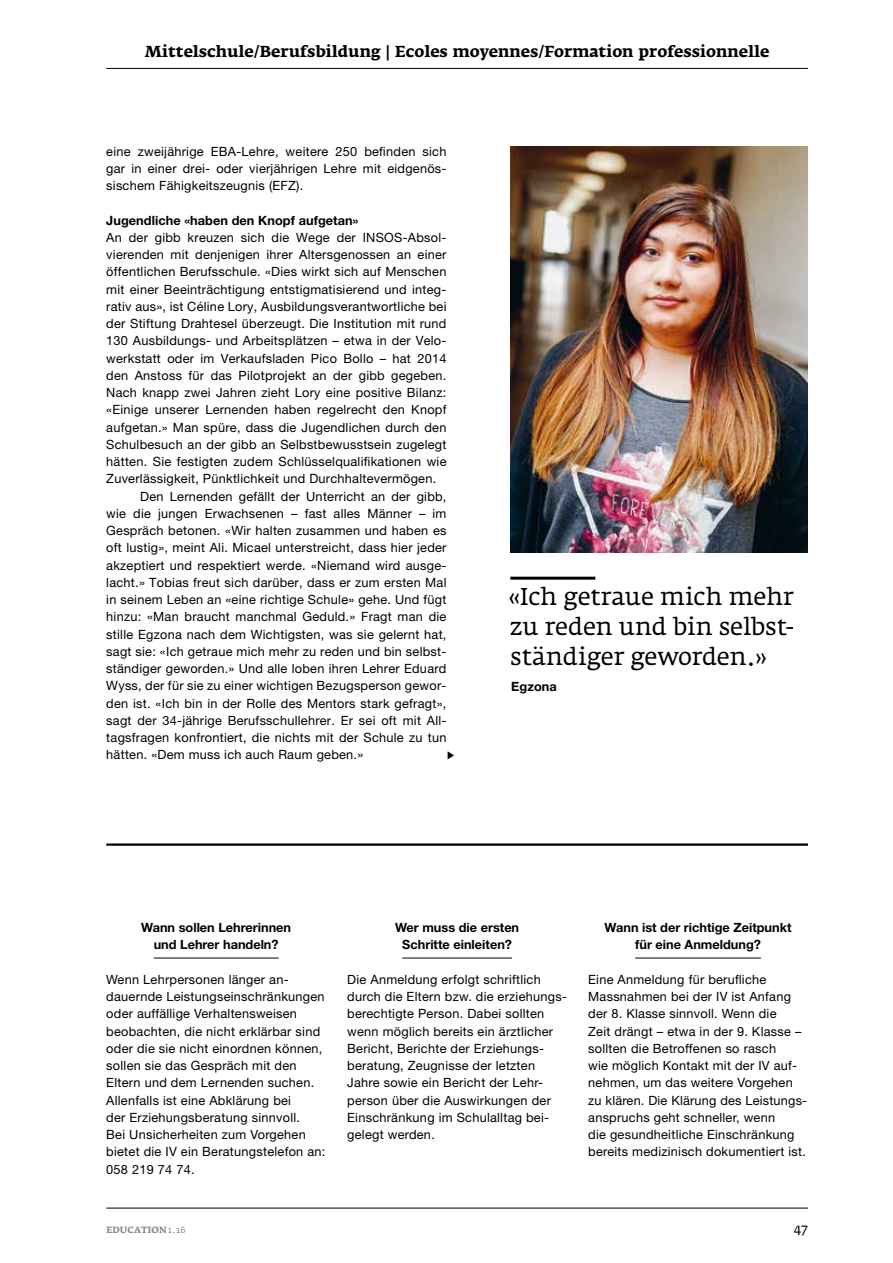
<style>
.page{position:relative;width:893px;height:1263px;background:#fff}
.page>*{position:absolute;margin:0;border:0;box-sizing:border-box;transform-origin:0 0}
.t1{font:24px/30px "Fedra Serif A Std";letter-spacing:-.01em;color:#000;text-align:justify}
.t2{font:700 15.75px "Fedra Serif A Std";color:#000}
.t3{font:13.5px "Fedra Serif A Std";color:#000}
.t4{font:12.75px/17.2px "Helvetica Neue LT Std";letter-spacing:.02em;color:#000}
.t5{font:700 12.75px/17.2px "Helvetica Neue LT Std";color:#000;text-align:center}
.t6{font:12px "Fedra Serif A Std";color:#000}
.t7{font:700 9px "Fedra Serif A Std";letter-spacing:.015em;color:#87888a}
.s1{font-weight:400}
</style>
<div class="page">
<hr style="left:106px;top:68px;width:702px;height:1px;background:#000">
<hr style="left:106px;top:1208px;width:702px;height:1px;background:#000">
<hr style="left:106px;top:843px;width:702px;height:3px;background:#000">
<hr style="left:154px;top:958px;width:125px;height:1px;background:#000">
<hr style="left:402px;top:958px;width:110px;height:1px;background:#000">
<hr style="left:635px;top:958px;width:126px;height:1px;background:#000">
<img style="left:510px;top:146px;width:298px;height:406px">
<hr style="left:510px;top:577px;width:85px;height:3px;background:#000">
<p class="t2" style="left:145px;top:42px;width:626px">Mittelschule/Berufsbildung | Ecoles moyennes/Formation professionnelle</p>
<p class="t4" style="left:106px;top:142px;width:342px;text-align:justify">eine zweijährige EBA-Lehre, weitere 250 befinden sich gar in einer drei- oder vierjährigen Lehre mit eidgenös&shy;sischem Fähigkeitszeugnis (EFZ).</p>
<p class="t5" style="left:106px;top:211px;width:254px">Jugendliche «haben den Knopf aufgetan»</p>
<p class="t4" style="left:106px;top:229px;width:342px">An der gibb kreuzen sich die Wege der INSOS-Absol-</p>
<p class="t4" style="left:106px;top:246px;width:342px">vierenden mit denjenigen ihrer Altersgenossen an einer</p>
<p class="t4" style="left:106px;top:263px;width:342px">öffentlichen Berufsschule. «Dies wirkt sich auf Menschen</p>
<p class="t4" style="left:106px;top:280px;width:342px">mit einer Beeinträchtigung entstigmatisierend und integ-</p>
<p class="t4" style="left:106px;top:298px;width:342px">rativ aus», ist Céline Lory, Ausbildungsverantwortliche bei</p>
<p class="t4" style="left:106px;top:315px;width:342px">der Stiftung Drahtesel überzeugt. Die Institution mit rund</p>
<p class="t4" style="left:106px;top:332px;width:342px">130 Ausbildungs- und Arbeitsplätzen – etwa in der Velo-</p>
<p class="t4" style="left:106px;top:349px;width:342px">werkstatt oder im Verkaufsladen Pico Bollo – hat 2014</p>
<p class="t4" style="left:106px;top:367px;width:342px">den Anstoss für das Pilotprojekt an der gibb gegeben.</p>
<p class="t4" style="left:106px;top:384px;width:342px">Nach knapp zwei Jahren zieht Lory eine positive Bilanz:</p>
<p class="t4" style="left:106px;top:401px;width:342px">«Einige unserer Lernenden haben regelrecht den Knopf</p>
<p class="t4" style="left:106px;top:418px;width:342px">aufgetan.» Man spüre, dass die Jugendlichen durch den</p>
<p class="t4" style="left:106px;top:436px;width:342px">Schulbesuch an der gibb an Selbstbewusstsein zugelegt</p>
<p class="t4" style="left:106px;top:453px;width:342px">hätten. Sie festigten zudem Schlüsselqualifikationen wie</p>
<p class="t4" style="left:106px;top:470px;width:331px">Zuverlässigkeit, Pünktlichkeit und Durchhaltevermögen.</p>
<p class="t4" style="left:140px;top:487px;width:308px">Den Lernenden gefällt der Unterricht an der gibb,</p>
<p class="t4" style="left:106px;top:505px;width:342px">wie die jungen Erwachsenen – fast alles Männer – im</p>
<p class="t4" style="left:106px;top:522px;width:342px">Gespräch betonen. «Wir halten zusammen und haben es</p>
<p class="t4" style="left:106px;top:539px;width:342px">oft lustig», meint Ali. Micael unterstreicht, dass hier jeder</p>
<p class="t4" style="left:106px;top:556px;width:342px">akzeptiert und respektiert werde. «Niemand wird ausge-</p>
<p class="t4" style="left:106px;top:574px;width:342px">lacht.» Tobias freut sich darüber, dass er zum ersten Mal</p>
<p class="t4" style="left:106px;top:591px;width:342px">in seinem Leben an «eine richtige Schule» gehe. Und fügt</p>
<p class="t4" style="left:106px;top:608px;width:342px">hinzu: «Man braucht manchmal Geduld.» Fragt man die</p>
<p class="t4" style="left:106px;top:625px;width:342px">stille Egzona nach dem Wichtigsten, was sie gelernt hat,</p>
<p class="t4" style="left:106px;top:643px;width:342px">sagt sie: «Ich getraue mich mehr zu reden und bin selbst-</p>
<p class="t4" style="left:106px;top:660px;width:342px">ständiger geworden.» Und alle loben ihren Lehrer Eduard</p>
<p class="t4" style="left:106px;top:677px;width:342px">Wyss, der für sie zu einer wichtigen Bezugsperson gewor-</p>
<p class="t4" style="left:106px;top:694px;width:342px">den ist. «Ich bin in der Rolle des Mentors stark gefragt»,</p>
<p class="t4" style="left:106px;top:712px;width:342px">sagt der 34-jährige Berufsschullehrer. Er sei oft mit All-</p>
<p class="t4" style="left:106px;top:729px;width:342px">tagsfragen konfrontiert, die nichts mit der Schule zu tun</p>
<p class="t4" style="left:106px;top:746px;width:259px">hätten. «Dem muss ich auch Raum geben.»</p>
<p class="t6" style="left:446px;top:748px;width:9px">▶</p>
<h1 class="t1" style="left:508px;top:582px;width:288px">«Ich getraue mich mehr zu reden und bin selbst&shy;ständiger geworden.»</h1>
<p class="t5" style="left:511px;top:677px;width:47px">Egzona</p>
<p class="t5" style="left:141px;top:918px;width:151px">Wann sollen Lehrerinnen und Lehrer handeln?</p>
<p class="t4" style="left:106px;top:970px;width:221px">Wenn Lehrpersonen länger an&shy;dauernde Leistungseinschränkungen oder auffällige Verhaltensweisen beobachten, die nicht erklärbar sind oder die sie nicht einordnen können, sollen sie das Gespräch mit den<br>Eltern und dem Lernenden suchen.<br>Allenfalls ist eine Abklärung bei<br>der Erziehungsberatung sinnvoll.<br>Bei Unsicherheiten zum Vorgehen bietet die IV ein Beratungstelefon an:<br>058 219 74 74.</p>
<p class="t5" style="left:395px;top:918px;width:126px">Wer muss die ersten<br>Schritte einleiten?</p>
<p class="t4" style="left:347px;top:970px;width:221px">Die Anmeldung erfolgt schriftlich durch die Eltern bzw. die erziehungs&shy;berechtigte Person. Dabei sollten wenn möglich bereits ein ärztlicher Bericht, Berichte der Erziehungs&shy;beratung, Zeugnisse der letzten Jahre sowie ein Bericht der Lehr&shy;person über die Auswirkungen der Einschränkung im Schulalltag bei&shy;gelegt werden.</p>
<p class="t5" style="left:605px;top:918px;width:188px">Wann ist der richtige Zeitpunkt für eine Anmeldung?</p>
<p class="t4" style="left:588px;top:970px;width:220px">Eine Anmeldung für berufliche Massnahmen bei der IV ist Anfang der 8. Klasse sinnvoll. Wenn die<br>Zeit drängt – etwa in der 9. Klasse – sollten die Betroffenen so rasch<br>wie möglich Kontakt mit der IV auf&shy;nehmen, um das weitere Vorgehen zu klären. Die Klärung des Leistungs&shy;anspruchs geht schneller, wenn<br>die gesundheitliche Einschränkung bereits medizinisch dokumentiert ist.</p>
<p class="t7" style="left:106px;top:1225px;width:81px">EDUCATION <span class="s1">1.16</span></p>
<p class="t3" style="left:794px;top:1221px;width:16px">47</p>
</div>
